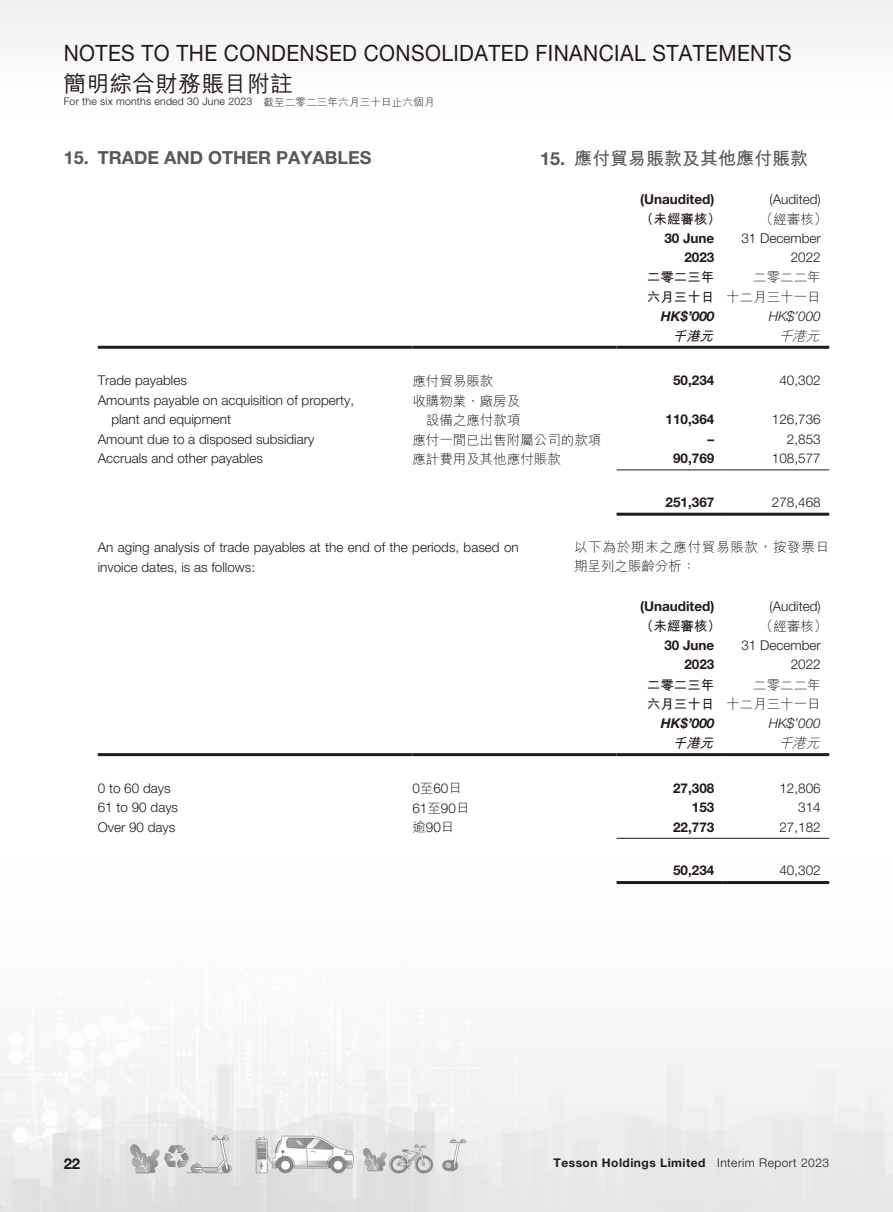
<style>
.page{position:relative;width:893px;height:1212px;background:#fff}
.page>*{position:absolute;margin:0;border:0;box-sizing:border-box;transform-origin:0 0}
.t1{font:22.5px "Helvetica Neue LT Std";letter-spacing:.02em;color:#231916;scale:.93 1}
.t2{font:22.5px "M Hei HK Medium E Ten B5 H";letter-spacing:.02em;color:#231916}
.t3{font:700 18px "Helvetica Neue LT Std";color:#595857}
.t4{font:18px "M Hei HK Bold E Ten B5 H";color:#595857}
.t5{font:700 15px "Helvetica Neue LT Std";color:#231916}
.t6{font:300 13.5px/19.5px "Helvetica Neue LT Std";color:#231916;text-align:right}
.t7{font:700 13.5px/19.5px "Helvetica Neue LT Std";color:#231916;text-align:right}
.t8{font:13.5px/19.5px "M Hei HK Light E Ten B5 H";color:#231916;text-align:right}
.t9{font:13.5px/19.5px "M Hei HK Bold E Ten B5 H";color:#231916}
.t10{font:13.5px/19.5px "M Hei HK Light E Ten B5 H";letter-spacing:.055em;color:#231916}
.t11{font:italic 700 13.5px "Helvetica Neue LT Std";color:#231916}
.t12{font:italic 300 13.5px "Helvetica Neue LT Std";color:#231916}
.t13{font:italic 13.5px "M Hei HK Bold E Ten B5 H";color:#231916}
.t14{font:italic 13.5px "M Hei HK Light E Ten B5 H";color:#231916}
.t15{font:700 12px "Helvetica Neue LT Std";letter-spacing:.04em;color:#231916}
.t16{font:300 10.5px "Helvetica Neue LT Std";letter-spacing:.02em;color:#231916}
.s1{font-family:"M Hei HK Light E Ten B5 H";font-weight:400}
.s2{font-family:"Helvetica Neue LT Std";font-weight:700}
.s3{font-family:"Helvetica Neue LT Std";font-weight:300}
.s4{font-weight:300}
</style>
<div class="page">
<img style="left:0;top:0;width:893px;height:1212px">
<hr style="left:98px;top:346px;width:314px;height:3px;background:#231916">
<hr style="left:412px;top:346px;width:205px;height:3px;background:#231916">
<hr style="left:617px;top:346px;width:106px;height:3px;background:#231916">
<hr style="left:723px;top:346px;width:106px;height:3px;background:#231916">
<hr style="left:617px;top:469px;width:106px;height:1px;background:#231916">
<hr style="left:723px;top:469px;width:106px;height:1px;background:#231916">
<hr style="left:617px;top:513px;width:106px;height:3px;background:#231916">
<hr style="left:723px;top:513px;width:106px;height:3px;background:#231916">
<hr style="left:98px;top:753px;width:314px;height:3px;background:#231916">
<hr style="left:412px;top:753px;width:205px;height:3px;background:#231916">
<hr style="left:617px;top:753px;width:106px;height:3px;background:#231916">
<hr style="left:723px;top:753px;width:106px;height:3px;background:#231916">
<hr style="left:617px;top:838px;width:106px;height:1px;background:#231916">
<hr style="left:723px;top:838px;width:106px;height:1px;background:#231916">
<hr style="left:617px;top:881px;width:106px;height:3px;background:#231916">
<hr style="left:723px;top:881px;width:106px;height:3px;background:#231916">
<h1 class="t1" style="left:64px;top:45px;width:784px">NOTES TO THE CONDENSED CONSOLIDATED FINANCIAL STATEMENTS</h1>
<h1 class="t2" style="left:64px;top:75px;width:231px">簡明綜合財務賬目附註</h1>
<p class="t16" style="left:64px;top:98px;width:372px">For the six months ended 30 June 2023 <span class="s1">截至二零二三年六月三十日止六個月</span></p>
<h2 class="t3" style="left:64px;top:151px;width:309px">15. TRADE AND OTHER PAYABLES</h2>
<h2 class="t4" style="left:540px;top:151px;width:270px"><span class="s2">15.</span> 應付貿易賬款及其他應付賬款</h2>
<p class="t7" style="left:640px;top:191px;width:76px">(Unaudited)</p>
<p class="t6" style="left:769px;top:191px;width:53px">(Audited)</p>
<p class="t9" style="left:640px;top:211px;width:82px">（未經審核）</p>
<p class="t8" style="left:760px;top:211px;width:69px">（經審核）</p>
<p class="t7" style="left:664px;top:230px;width:52px">30 June<br>2023</p>
<p class="t6" style="left:741px;top:230px;width:81px">31 December<br>2022</p>
<p class="t9" style="left:647px;top:269px;width:69px">二零二三年六月三十日</p>
<p class="t8" style="left:726px;top:269px;width:96px">二零二二年<br>十二月三十一日</p>
<p class="t11" style="left:661px;top:311px;width:55px">HK$’000</p>
<p class="t12" style="left:769px;top:311px;width:54px">HK$’000</p>
<p class="t13" style="left:672px;top:330px;width:45px">千港元</p>
<p class="t14" style="left:779px;top:330px;width:46px">千港元</p>
<p class="t6" style="left:98px;top:373px;width:91px">Trade payables</p>
<p class="t8" style="left:412px;top:373px;width:82px">應付貿易賬款</p>
<p class="t7" style="left:673px;top:372px;width:43px">50,234</p>
<p class="t6" style="left:779px;top:373px;width:43px">40,302</p>
<p class="t6" style="left:111px;top:392px;width:244px;text-align:left;text-indent:-14px">Amounts payable on acquisition of property, plant and equipment</p>
<p class="t8" style="left:412px;top:393px;width:110px">收購物業、廠房及設備之應付款項</p>
<p class="t7" style="left:666px;top:411px;width:50px">110,364</p>
<p class="t6" style="left:772px;top:412px;width:50px">126,736</p>
<p class="t6" style="left:98px;top:431px;width:218px">Amount due to a disposed subsidiary</p>
<p class="t8" style="left:412px;top:432px;width:190px">應付一間已出售附屬公司的款項</p>
<p class="t7" style="left:708px;top:431px;width:8px">–</p>
<p class="t6" style="left:787px;top:431px;width:35px">2,853</p>
<p class="t6" style="left:98px;top:451px;width:167px">Accruals and other payables</p>
<p class="t8" style="left:412px;top:451px;width:150px">應計費用及其他應付賬款</p>
<p class="t7" style="left:673px;top:450px;width:43px">90,769</p>
<p class="t6" style="left:772px;top:451px;width:50px">108,577</p>
<p class="t7" style="left:666px;top:494px;width:50px">251,367</p>
<p class="t6" style="left:772px;top:494px;width:50px">278,468</p>
<p class="t6" style="left:98px;top:539px;width:422px;text-align:left">An aging analysis of trade payables at the end of the periods, based on invoice dates, is as follows:</p>
<p class="t7" style="left:640px;top:598px;width:76px">(Unaudited)</p>
<p class="t6" style="left:769px;top:598px;width:53px">(Audited)</p>
<p class="t9" style="left:640px;top:618px;width:82px">（未經審核）</p>
<p class="t8" style="left:760px;top:618px;width:69px">（經審核）</p>
<p class="t7" style="left:664px;top:637px;width:52px">30 June<br>2023</p>
<p class="t6" style="left:741px;top:637px;width:81px">31 December<br>2022</p>
<p class="t9" style="left:647px;top:676px;width:69px">二零二三年六月三十日</p>
<p class="t8" style="left:726px;top:676px;width:96px">二零二二年<br>十二月三十一日</p>
<p class="t11" style="left:661px;top:718px;width:55px">HK$’000</p>
<p class="t12" style="left:769px;top:718px;width:54px">HK$’000</p>
<p class="t13" style="left:672px;top:738px;width:45px">千港元</p>
<p class="t14" style="left:779px;top:738px;width:46px">千港元</p>
<p class="t6" style="left:98px;top:780px;width:74px">0 to 60 days</p>
<p class="t6" style="left:412px;top:780px;width:51px">0<span class="s1">至</span>60<span class="s1">日</span></p>
<p class="t7" style="left:673px;top:780px;width:43px">27,308</p>
<p class="t6" style="left:779px;top:780px;width:43px">12,806</p>
<p class="t6" style="left:98px;top:799px;width:82px">61 to 90 days</p>
<p class="t6" style="left:412px;top:800px;width:59px">61<span class="s1">至</span>90<span class="s1">日</span></p>
<p class="t7" style="left:692px;top:799px;width:24px">153</p>
<p class="t6" style="left:798px;top:799px;width:24px">314</p>
<p class="t6" style="left:98px;top:819px;width:79px">Over 90 days</p>
<p class="t8" style="left:412px;top:819px;width:44px">逾<span class="s3">90</span>日</p>
<p class="t7" style="left:673px;top:819px;width:43px">22,773</p>
<p class="t6" style="left:779px;top:819px;width:43px">27,182</p>
<p class="t7" style="left:673px;top:862px;width:43px">50,234</p>
<p class="t6" style="left:779px;top:862px;width:43px">40,302</p>
<p class="t10" style="left:574px;top:539px;width:257px">以下為於期末之應付貿易賬款，按發票日期呈列之賬齡分析：</p>
<p class="t5" style="left:64px;top:1158px;width:18px">22</p>
<p class="t15" style="left:554px;top:1158px;width:277px">Tesson Holdings Limited <span class="s4">Interim Report 2023</span></p>
</div>
